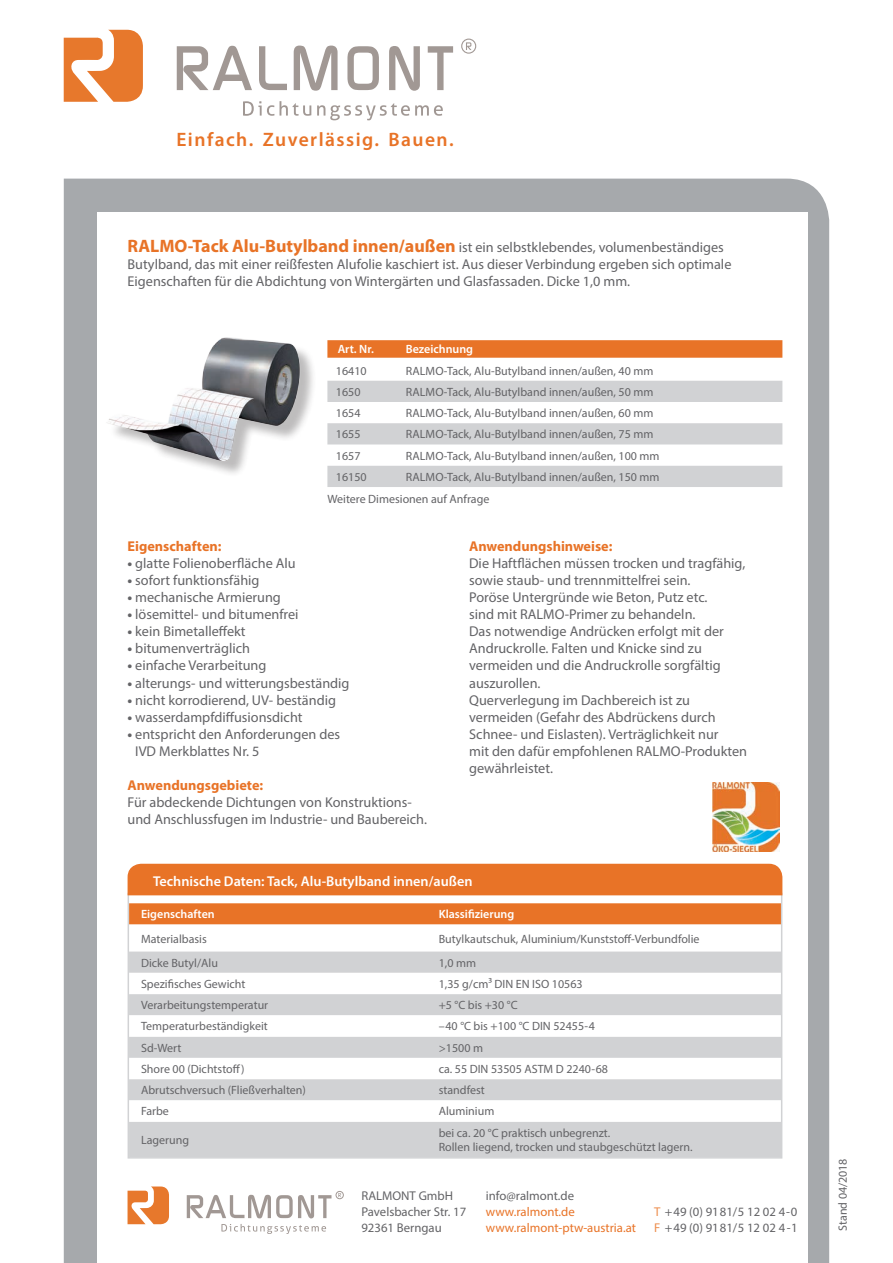
<style>
.page{position:relative;width:893px;height:1263px;background:#fff}
.page>*{position:absolute;margin:0;border:0;box-sizing:border-box;transform-origin:0 0}
.t1{font:600 19.5px "Myriad Pro";letter-spacing:.075em;color:#e87327}
.t2{font:14.25px/17.1px "Myriad Pro";color:#636366}
.t3{font:700 14.25px "Myriad Pro";color:#e87327}
.t4{font:600 14.25px "Myriad Pro";color:#fff}
.t5{font:12.75px/15.8px "Myriad Pro";color:#636366}
.t6{font:12.75px/15.8px "Myriad Pro";color:#e87327}
.t7{font:12px/14.4px "Myriad Pro";color:#636366}
.t8{font:600 12px "Myriad Pro";color:#fff}
.s1{font-weight:700;font-size:18px;color:#e87327}
.s2{font-weight:700}
.s3{color:#ed8c4b}
</style>
<div class="page">
<div style="left:64px;top:179px;width:765px;height:1084px;background:#a6a9ac"></div>
<div style="left:98px;top:213px;width:710px;height:1050px;background:#fff"></div>
<svg style="left:177px;top:46px;width:75px;height:44px"></svg>
<svg style="left:259px;top:46px;width:28px;height:44px"></svg>
<svg style="left:294px;top:46px;width:44px;height:45px"></svg>
<svg style="left:347px;top:46px;width:32px;height:44px"></svg>
<svg style="left:389px;top:46px;width:31px;height:45px"></svg>
<svg style="left:428px;top:46px;width:25px;height:44px"></svg>
<svg style="left:64px;top:30px;width:79px;height:72px"></svg>
<svg style="left:466px;top:42px;width:5px;height:8px"></svg>
<div style="left:461px;top:39px;width:15px;height:15px;border:1px solid #a19894;border-radius:50%"></div>
<svg style="left:243px;top:101px;width:68px;height:15px"></svg>
<svg style="left:317px;top:103px;width:126px;height:17px"></svg>
<div style="left:109px;top:339px;width:207px;height:139px;background:#231f20;opacity:.3"></div>
<img style="left:88px;top:321px;width:218px;height:167px">
<svg style="left:327px;top:340px;width:455px;height:18px;background:#e8762c"></svg>
<svg style="left:328px;top:380px;width:454px;height:1px"></svg>
<svg style="left:327px;top:381px;width:455px;height:106px;fill:#d1d2d4"></svg>
<svg style="left:127px;top:924px;width:656px;height:235px"></svg>
<svg style="left:127px;top:863px;width:656px;height:61px;background:#eb8746"></svg>
<img style="left:713px;top:782px;width:67px;height:70px">
<svg style="left:187px;top:1195px;width:144px;height:23px"></svg>
<svg style="left:128px;top:1186px;width:41px;height:38px"></svg>
<svg style="left:338px;top:1193px;width:3px;height:4px"></svg>
<div style="left:336px;top:1191px;width:8px;height:8px;border:1px solid #a19894;border-radius:50%"></div>
<svg style="left:221px;top:1224px;width:105px;height:10px"></svg>
<h1 class="t1" style="left:176px;top:127px;width:279px">Einfach. Zuverlässig. Bauen.</h1>
<p class="t2" style="left:128px;top:238px;width:605px"><span class="s1">RALMO-Tack Alu-Butylband innen/außen</span> ist ein selbstklebendes, volumenbeständiges<br>Butylband, das mit einer reißfesten Alufolie kaschiert ist. Aus dieser Verbindung ergeben sich optimale<br>Eigenschaften für die Abdichtung von Wintergärten und Glasfassaden. Dicke 1,0 mm.</p>
<p class="t8" style="left:338px;top:342px;width:38px">Art. Nr.</p>
<p class="t8" style="left:406px;top:342px;width:69px">Bezeichnung</p>
<p class="t7" style="left:336px;top:363px;width:32px">16410</p>
<p class="t7" style="left:406px;top:363px;width:249px">RALMO-Tack, Alu-Butylband innen/außen, 40 mm</p>
<p class="t7" style="left:336px;top:384px;width:26px">1650</p>
<p class="t7" style="left:406px;top:384px;width:249px">RALMO-Tack, Alu-Butylband innen/außen, 50 mm</p>
<p class="t7" style="left:336px;top:406px;width:26px">1654</p>
<p class="t7" style="left:406px;top:406px;width:249px">RALMO-Tack, Alu-Butylband innen/außen, 60 mm</p>
<p class="t7" style="left:336px;top:427px;width:26px">1655</p>
<p class="t7" style="left:406px;top:427px;width:249px">RALMO-Tack, Alu-Butylband innen/außen, 75 mm</p>
<p class="t7" style="left:336px;top:448px;width:26px">1657</p>
<p class="t7" style="left:406px;top:448px;width:255px">RALMO-Tack, Alu-Butylband innen/außen, 100 mm</p>
<p class="t7" style="left:336px;top:469px;width:32px">16150</p>
<p class="t7" style="left:406px;top:469px;width:255px">RALMO-Tack, Alu-Butylband innen/außen, 150 mm</p>
<p class="t7" style="left:327px;top:492px;width:163px">Weitere Dimesionen auf Anfrage</p>
<p class="t3" style="left:128px;top:537px;width:96px">Eigenschaften:</p>
<p class="t2" style="left:128px;top:554px;width:170px"><span class="s2">•</span> glatte Folienoberfläche Alu</p>
<p class="t2" style="left:128px;top:571px;width:133px"><span class="s2">•</span> sofort funktionsfähig</p>
<p class="t2" style="left:128px;top:588px;width:155px"><span class="s2">•</span> mechanische Armierung</p>
<p class="t2" style="left:128px;top:606px;width:173px"><span class="s2">•</span> lösemittel- und bitumenfrei</p>
<p class="t2" style="left:128px;top:623px;width:119px"><span class="s2">•</span> kein Bimetalleffekt</p>
<p class="t2" style="left:128px;top:640px;width:124px"><span class="s2">•</span> bitumenverträglich</p>
<p class="t2" style="left:128px;top:657px;width:140px"><span class="s2">•</span> einfache Verarbeitung</p>
<p class="t2" style="left:128px;top:674px;width:224px"><span class="s2">•</span> alterungs- und witterungsbeständig</p>
<p class="t2" style="left:128px;top:691px;width:210px"><span class="s2">•</span> nicht korrodierend, UV- beständig</p>
<p class="t2" style="left:128px;top:708px;width:177px"><span class="s2">•</span> wasserdampfdiffusionsdicht</p>
<p class="t2" style="left:135px;top:725px;width:206px;text-indent:-8px"><span class="s2">•</span> entspricht den Anforderungen des<br>IVD Merkblattes Nr. 5</p>
<p class="t3" style="left:128px;top:776px;width:137px">Anwendungsgebiete:</p>
<p class="t2" style="left:128px;top:794px;width:301px">Für abdeckende Dichtungen von Konstruktions&shy;und Anschlussfugen im Industrie- und Baubereich.</p>
<p class="t3" style="left:469px;top:537px;width:145px">Anwendungshinweise:</p>
<p class="t2" style="left:469px;top:554px;width:279px">Die Haftflächen müssen trocken und tragfähig, sowie staub- und trennmittelfrei sein.<br>Poröse Untergründe wie Beton, Putz etc.<br>sind mit RALMO-Primer zu behandeln.<br>Das notwendige Andrücken erfolgt mit der Andruckrolle. Falten und Knicke sind zu vermeiden und die Andruckrolle sorgfältig auszurollen.<br>Querverlegung im Dachbereich ist zu vermeiden (Gefahr des Abdrückens durch Schnee- und Eislasten). Verträglichkeit nur<br>mit den dafür empfohlenen RALMO-Produkten gewährleistet.</p>
<p class="t4" style="left:153px;top:872px;width:321px">Technische Daten: Tack, Alu-Butylband innen/außen</p>
<p class="t8" style="left:141px;top:907px;width:75px">Eigenschaften</p>
<p class="t8" style="left:439px;top:907px;width:77px">Klassifizierung</p>
<p class="t7" style="left:141px;top:932px;width:67px">Materialbasis</p>
<p class="t7" style="left:439px;top:932px;width:262px">Butylkautschuk, Aluminium/Kunststoff-Verbundfolie</p>
<p class="t7" style="left:141px;top:955px;width:78px">Dicke Butyl/Alu</p>
<p class="t7" style="left:439px;top:955px;width:39px">1,0 mm</p>
<p class="t7" style="left:141px;top:976px;width:106px">Spezifisches Gewicht</p>
<p class="t7" style="left:439px;top:976px;width:145px">1,35 g/cm³ DIN EN ISO 10563</p>
<p class="t7" style="left:141px;top:998px;width:129px">Verarbeitungstemperatur</p>
<p class="t7" style="left:439px;top:998px;width:80px">+5 °C bis +30 °C</p>
<p class="t7" style="left:141px;top:1019px;width:128px">Temperaturbeständigkeit</p>
<p class="t7" style="left:439px;top:1019px;width:158px">–40 °C bis +100 °C DIN 52455-4</p>
<p class="t7" style="left:141px;top:1040px;width:42px">Sd-Wert</p>
<p class="t7" style="left:439px;top:1040px;width:46px">&gt;1500 m</p>
<p class="t7" style="left:141px;top:1061px;width:105px">Shore 00 (Dichtstoff)</p>
<p class="t7" style="left:439px;top:1061px;width:171px">ca. 55 DIN 53505 ASTM D 2240-68</p>
<p class="t7" style="left:141px;top:1083px;width:166px">Abrutschversuch (Fließverhalten)</p>
<p class="t7" style="left:439px;top:1083px;width:48px">standfest</p>
<p class="t7" style="left:141px;top:1104px;width:29px">Farbe</p>
<p class="t7" style="left:439px;top:1104px;width:57px">Aluminium</p>
<p class="t7" style="left:141px;top:1132px;width:50px">Lagerung</p>
<p class="t7" style="left:439px;top:1125px;width:255px">bei ca. 20 °C praktisch unbegrenzt.<br>Rollen liegend, trocken und staubgeschützt lagern.</p>
<p class="t5" style="left:361px;top:1188px;width:106px">RALMONT GmbH<br>Pavelsbacher Str. 17<br>92361 Berngau</p>
<p class="t5" style="left:486px;top:1188px;width:90px">info@ralmont.de</p>
<p class="t6" style="left:486px;top:1204px;width:152px">www.ralmont.de www.ralmont-ptw-austria.at</p>
<p class="t5" style="left:654px;top:1204px;width:145px"><span class="s3">T</span> + 49 (0) 91 81/5 12 02 4 -0<br><span class="s3">F</span> + 49 (0) 91 81/5 12 02 4 -1</p>
<p class="t7" style="left:835px;top:1231px;width:74px;rotate:-90deg">Stand 04/2018</p>
</div>
